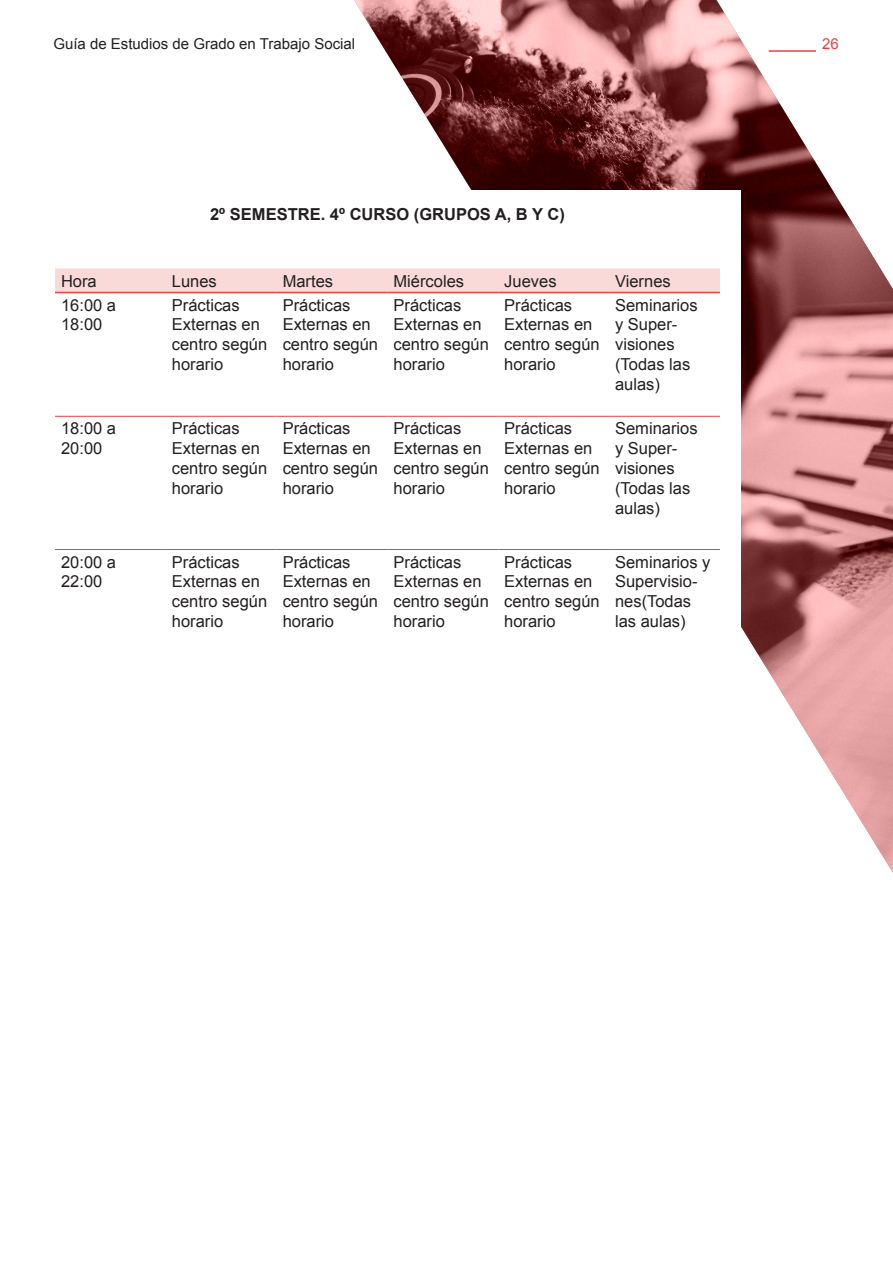
<style>
.page{position:relative;width:893px;height:1263px;background:#fff}
.page>*{position:absolute;margin:0;border:0;box-sizing:border-box;transform-origin:0 0}
.texto_1_-_sin_1_line{font:16.5px/19.8px "Arial";color:#231f20}
.negrita_centr{font:700 16.5px "Arial";color:#231f20}
.t1{font:15px "Arial";color:#231f20}
.t2{font:15px "Arial";color:#e84242}
</style>
<div class="page">
<svg style="left:354px;top:0;width:539px;height:873px"></svg>
<div style="left:55px;top:190px;width:686px;height:930px;background:#fff"></div>
<hr style="left:769px;top:50px;width:47px;height:2px;background:#e84242">
<svg style="left:55px;top:268px;width:665px;height:24px;background:#f9d8d8"></svg>
<svg style="left:55px;top:293px;width:665px;height:123px"></svg>
<hr style="left:55px;top:292px;width:111px;height:1px;background:#e84242">
<hr style="left:166px;top:292px;width:111px;height:1px;background:#e84242">
<hr style="left:277px;top:292px;width:110px;height:1px;background:#e84242">
<hr style="left:387px;top:292px;width:111px;height:1px;background:#e84242">
<hr style="left:498px;top:292px;width:111px;height:1px;background:#e84242">
<hr style="left:609px;top:292px;width:111px;height:1px;background:#e84242">
<hr style="left:55px;top:416px;width:111px;height:1px;background:#e84242">
<hr style="left:166px;top:416px;width:111px;height:1px;background:#e84242">
<hr style="left:277px;top:416px;width:110px;height:1px;background:#e84242">
<hr style="left:387px;top:416px;width:111px;height:1px;background:#e84242">
<hr style="left:498px;top:416px;width:111px;height:1px;background:#e84242">
<hr style="left:609px;top:416px;width:111px;height:1px;background:#e84242">
<hr style="left:55px;top:549px;width:111px;height:1px;background:#e84242">
<hr style="left:166px;top:549px;width:111px;height:1px;background:#e84242">
<hr style="left:277px;top:549px;width:110px;height:1px;background:#e84242">
<hr style="left:387px;top:549px;width:111px;height:1px;background:#e84242">
<hr style="left:498px;top:549px;width:111px;height:1px;background:#e84242">
<hr style="left:609px;top:549px;width:111px;height:1px;background:#e84242">
<p class="t1" style="left:53px;top:34px;width:303px">Guía de Estudios de Grado en Trabajo Social</p>
<p class="t2" style="left:822px;top:34px;width:18px">26</p>
<p class="negrita_centr" style="left:210px;top:204px;width:356px">2º SEMESTRE. 4º CURSO (GRUPOS A, B Y C)</p>
<p class="texto_1_-_sin_1_line" style="left:61px;top:271px;width:37px">Hora</p>
<p class="texto_1_-_sin_1_line" style="left:172px;top:271px;width:46px">Lunes</p>
<p class="texto_1_-_sin_1_line" style="left:283px;top:271px;width:52px">Martes</p>
<p class="texto_1_-_sin_1_line" style="left:393px;top:271px;width:72px">Miércoles</p>
<p class="texto_1_-_sin_1_line" style="left:504px;top:271px;width:54px">Jueves</p>
<p class="texto_1_-_sin_1_line" style="left:615px;top:271px;width:57px">Viernes</p>
<p class="texto_1_-_sin_1_line" style="left:61px;top:295px;width:57px">16:00 a<br>18:00</p>
<p class="texto_1_-_sin_1_line" style="left:172px;top:295px;width:97px">Prácticas<br>Externas en centro según horario</p>
<p class="texto_1_-_sin_1_line" style="left:283px;top:295px;width:97px">Prácticas<br>Externas en centro según horario</p>
<p class="texto_1_-_sin_1_line" style="left:393px;top:295px;width:97px">Prácticas<br>Externas en centro según horario</p>
<p class="texto_1_-_sin_1_line" style="left:504px;top:295px;width:97px">Prácticas<br>Externas en centro según horario</p>
<p class="texto_1_-_sin_1_line" style="left:615px;top:295px;width:84px">Seminarios y Super&shy;visiones (Todas las aulas)</p>
<p class="texto_1_-_sin_1_line" style="left:61px;top:419px;width:57px">18:00 a<br>20:00</p>
<p class="texto_1_-_sin_1_line" style="left:172px;top:419px;width:97px">Prácticas<br>Externas en centro según horario</p>
<p class="texto_1_-_sin_1_line" style="left:283px;top:419px;width:97px">Prácticas<br>Externas en centro según horario</p>
<p class="texto_1_-_sin_1_line" style="left:393px;top:419px;width:97px">Prácticas<br>Externas en centro según horario</p>
<p class="texto_1_-_sin_1_line" style="left:504px;top:419px;width:97px">Prácticas<br>Externas en centro según horario</p>
<p class="texto_1_-_sin_1_line" style="left:615px;top:419px;width:84px">Seminarios y Super&shy;visiones (Todas las aulas)</p>
<p class="texto_1_-_sin_1_line" style="left:61px;top:552px;width:57px">20:00 a<br>22:00</p>
<p class="texto_1_-_sin_1_line" style="left:172px;top:552px;width:97px">Prácticas<br>Externas en centro según horario</p>
<p class="texto_1_-_sin_1_line" style="left:283px;top:552px;width:97px">Prácticas<br>Externas en centro según horario</p>
<p class="texto_1_-_sin_1_line" style="left:393px;top:552px;width:97px">Prácticas<br>Externas en centro según horario</p>
<p class="texto_1_-_sin_1_line" style="left:504px;top:552px;width:97px">Prácticas<br>Externas en centro según horario</p>
<p class="texto_1_-_sin_1_line" style="left:615px;top:552px;width:97px">Seminarios y<br>Supervisio&shy;nes(Todas las aulas)</p>
</div>
